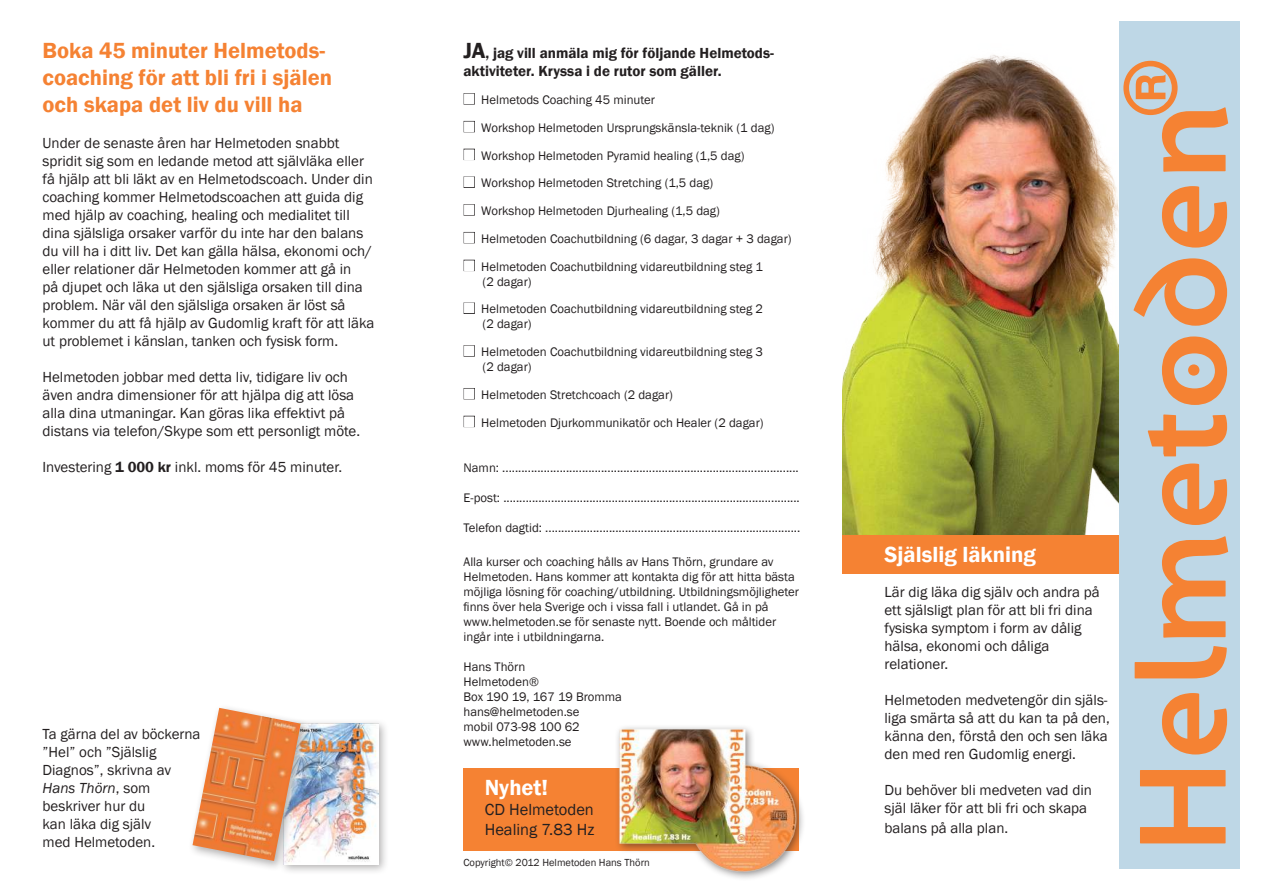
<style>
.page{position:relative;width:1263px;height:893px;background:#fff}
.page>*{position:absolute;margin:0;border:0;box-sizing:border-box;transform-origin:0 0}
.t1{font:600 22.5px/27px "Franklin Gothic";color:#f58233}
.t2{font:600 22.5px "Franklin Gothic";color:#fff}
.t3{font:16.5px/19.8px "Franklin Gothic";color:#231f20}
.t4{font:15px/18px "Franklin Gothic";color:#231f20}
.t5{font:600 15px/18px "Franklin Gothic";color:#231f20}
.t6{font:12.75px/15px "Franklin Gothic";color:#231f20}
.t7{font:10.5px "Franklin Gothic";color:#231f20}
.s1{font-weight:600}
.s2{font-style:italic}
.s3{font-size:22.5px}
.s4{color:#fff}
</style>
<div class="page">
<img style="left:842px;top:55px;width:277px;height:481px">
<div style="left:842px;top:536px;width:317px;height:38px;background:#f58233"></div>
<div style="left:1119px;top:21px;width:120px;height:847px;background:#bed7e6"></div>
<svg style="left:1140px;top:770px;width:85px;height:73px"></svg>
<svg style="left:1162px;top:693px;width:65px;height:61px"></svg>
<svg style="left:1135px;top:646px;width:92px;height:32px"></svg>
<svg style="left:1162px;top:536px;width:66px;height:102px"></svg>
<svg style="left:1162px;top:463px;width:65px;height:62px"></svg>
<svg style="left:1148px;top:414px;width:79px;height:42px"></svg>
<svg style="left:1162px;top:336px;width:65px;height:69px"></svg>
<svg style="left:1133px;top:258px;width:94px;height:68px"></svg>
<svg style="left:1162px;top:186px;width:65px;height:62px"></svg>
<svg style="left:1123px;top:61px;width:105px;height:111px"></svg>
<div style="left:464px;top:93px;width:11px;height:11px;border:1px solid #231f20"></div>
<div style="left:464px;top:121px;width:11px;height:11px;border:1px solid #231f20"></div>
<div style="left:464px;top:149px;width:11px;height:11px;border:1px solid #231f20"></div>
<div style="left:464px;top:176px;width:11px;height:12px;border:1px solid #231f20"></div>
<div style="left:464px;top:204px;width:11px;height:12px;border:1px solid #231f20"></div>
<div style="left:464px;top:232px;width:11px;height:11px;border:1px solid #231f20"></div>
<div style="left:464px;top:260px;width:11px;height:11px;border:1px solid #231f20"></div>
<div style="left:464px;top:302px;width:11px;height:12px;border:1px solid #231f20"></div>
<div style="left:464px;top:345px;width:11px;height:12px;border:1px solid #231f20"></div>
<div style="left:464px;top:388px;width:11px;height:11px;border:1px solid #231f20"></div>
<div style="left:464px;top:416px;width:11px;height:11px;border:1px solid #231f20"></div>
<div style="left:278px;top:718px;width:112px;height:157px;background:#231f20;opacity:.35"></div>
<img style="left:311px;top:723px;width:67px;height:141px">
<div style="left:188px;top:703px;width:123px;height:169px;background:#231f20;opacity:.35"></div>
<img style="left:193px;top:708px;width:108px;height:153px">
<div style="left:463px;top:768px;width:336px;height:82px;background:#f58233"></div>
<div style="left:614px;top:723px;width:192px;height:158px;background:#231f20;opacity:.54"></div>
<img style="left:616px;top:725px;width:183px;height:148px">
<h1 class="t1" style="left:43px;top:38px;width:291px">Boka 45 minuter Helmetods&shy;coaching för att bli fri i själen och skapa det liv du vill ha</h1>
<p class="t4" style="left:43px;top:135px;width:333px">Under de senaste åren har Helmetoden snabbt spridit sig som en ledande metod att självläka eller få hjälp att bli läkt av en Helmetodscoach. Under din coaching kommer Helmetodscoachen att guida dig med hjälp av coaching, healing och medialitet till dina själsliga orsaker varför du inte har den balans du vill ha i ditt liv. Det kan gälla hälsa, ekonomi och/ eller relationer där Helmetoden kommer att gå in<br>på djupet och läka ut den själsliga orsaken till dina problem. När väl den själsliga orsaken är löst så kommer du att få hjälp av Gudomlig kraft för att läka ut problemet i känslan, tanken och fysisk form.</p>
<p class="t4" style="left:43px;top:369px;width:319px">Helmetoden jobbar med detta liv, tidigare liv och även andra dimensioner för att hjälpa dig att lösa alla dina utmaningar. Kan göras lika effektivt på distans via telefon/Skype som ett personligt möte.</p>
<p class="t4" style="left:43px;top:459px;width:301px">Investering <span class="s1">1 000 kr</span> inkl. moms för 45 minuter.</p>
<p class="t4" style="left:43px;top:725px;width:160px">Ta gärna del av böckerna ”Hel” och ”Själslig<br>Diagnos”, skrivna av<br><span class="s2">Hans Thörn</span>, som beskriver hur du<br>kan läka dig själv<br>med Helmetoden.</p>
<p class="t5" style="left:463px;top:45px;width:312px"><span class="s3">JA</span>, jag vill anmäla mig för följande Helmetods&shy;aktiviteter. Kryssa i de rutor som gäller.</p>
<p class="t6" style="left:463px;top:93px;width:193px"><span class="s4">■</span> Helmetods Coaching 45 minuter</p>
<p class="t6" style="left:463px;top:121px;width:312px"><span class="s4">■</span> Workshop Helmetoden Ursprungskänsla-teknik (1 dag)</p>
<p class="t6" style="left:463px;top:148px;width:282px"><span class="s4">■</span> Workshop Helmetoden Pyramid healing (1,5 dag)</p>
<p class="t6" style="left:463px;top:176px;width:251px"><span class="s4">■</span> Workshop Helmetoden Stretching (1,5 dag)</p>
<p class="t6" style="left:463px;top:204px;width:258px"><span class="s4">■</span> Workshop Helmetoden Djurhealing (1,5 dag)</p>
<p class="t6" style="left:463px;top:232px;width:330px"><span class="s4">■</span> Helmetoden Coachutbildning (6 dagar, 3 dagar + 3 dagar)</p>
<p class="t6" style="left:483px;top:259px;width:282px;text-indent:-19px"><span class="s4">■</span> Helmetoden Coachutbildning vidareutbildning steg 1 (2 dagar)</p>
<p class="t6" style="left:483px;top:302px;width:282px;text-indent:-19px"><span class="s4">■</span> Helmetoden Coachutbildning vidareutbildning steg 2 (2 dagar)</p>
<p class="t6" style="left:483px;top:345px;width:282px;text-indent:-19px"><span class="s4">■</span> Helmetoden Coachutbildning vidareutbildning steg 3 (2 dagar)</p>
<p class="t6" style="left:463px;top:388px;width:211px"><span class="s4">■</span> Helmetoden Stretchcoach (2 dagar)</p>
<p class="t6" style="left:463px;top:415px;width:302px"><span class="s4">■</span> Helmetoden Djurkommunikatör och Healer (2 dagar)</p>
<p class="t6" style="left:463px;top:460px;width:337px">Namn: .............................................................................................</p>
<p class="t6" style="left:463px;top:490px;width:338px">E-post: .............................................................................................</p>
<p class="t6" style="left:463px;top:520px;width:338px">Telefon dagtid: ................................................................................</p>
<p class="t6" style="left:463px;top:555px;width:337px">Alla kurser och coaching hålls av Hans Thörn, grundare av Helmetoden. Hans kommer att kontakta dig för att hitta bästa möjliga lösning för coaching/utbildning. Utbildningsmöjligheter finns över hela Sverige och i vissa fall i utlandet. Gå in på www.helmetoden.se för senaste nytt. Boende och måltider ingår inte i utbildningarna.</p>
<p class="t6" style="left:463px;top:660px;width:160px">Hans Thörn<br>Helmetoden®<br>Box 190 19, 167 19 Bromma hans@helmetoden.se<br>mobil 073-98 100 62 www.helmetoden.se</p>
<h1 class="t2" style="left:485px;top:778px;width:65px">Nyhet!</h1>
<p class="t3" style="left:485px;top:800px;width:111px">CD Helmetoden<br>Healing 7.83 Hz</p>
<p class="t7" style="left:463px;top:858px;width:188px">Copyright© 2012 Helmetoden Hans Thörn</p>
<h1 class="t2" style="left:884px;top:545px;width:153px">Själslig läkning</h1>
<p class="t4" style="left:884px;top:584px;width:217px">Lär dig läka dig själv och andra på ett själsligt plan för att bli fri dina fysiska symptom i form av dålig hälsa, ekonomi och dåliga relationer.</p>
<p class="t4" style="left:884px;top:692px;width:227px">Helmetoden medvetengör din själs&shy;liga smärta så att du kan ta på den, känna den, förstå den och sen läka den med ren Gudomlig energi.</p>
<p class="t4" style="left:884px;top:782px;width:209px">Du behöver bli medveten vad din själ läker för att bli fri och skapa</p>
<p class="t4" style="left:884px;top:820px;width:125px">balans på alla plan.</p>
</div>
